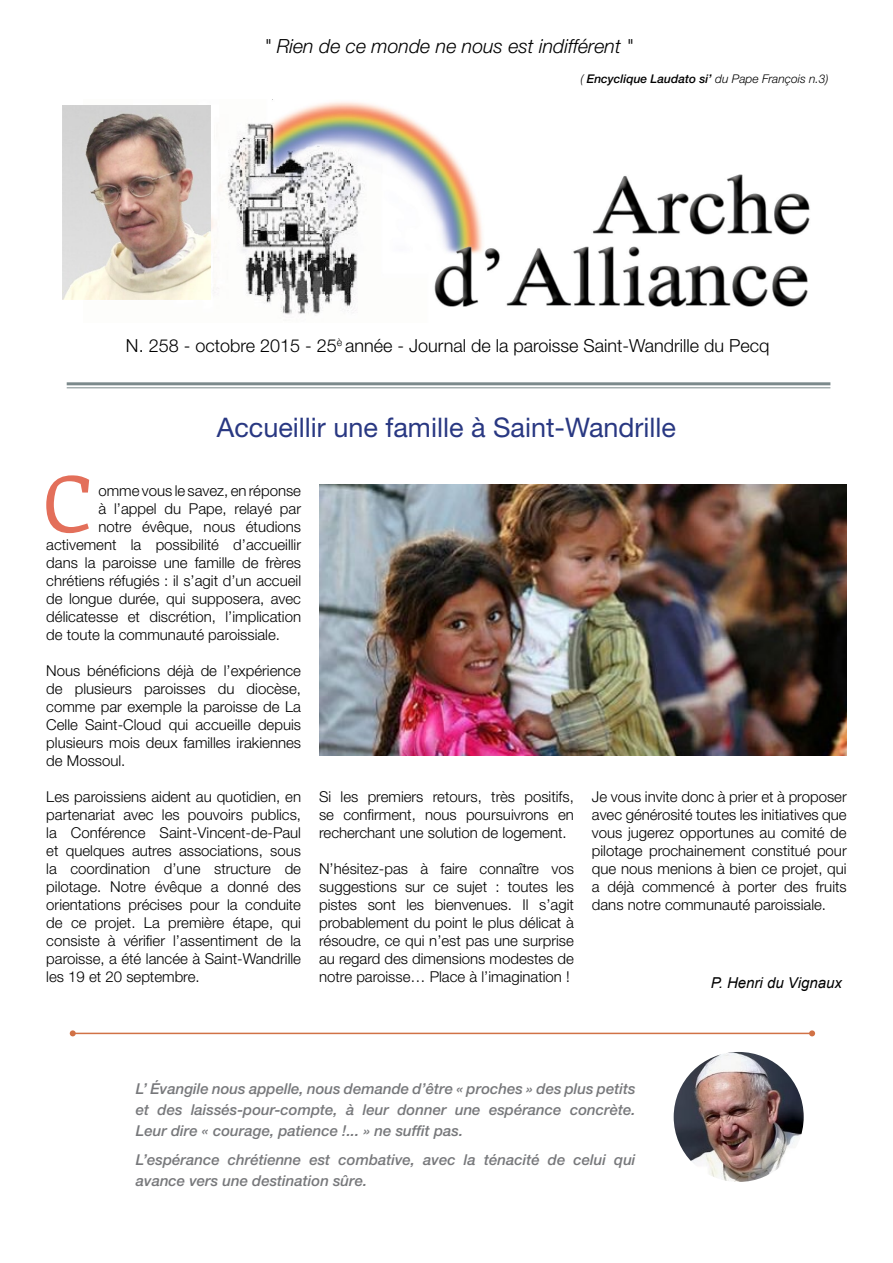
<style>
.page{position:relative;width:893px;height:1263px;background:#fff}
.page>*{position:absolute;margin:0;border:0;box-sizing:border-box;transform-origin:0 0}
.t1{font:78px "Enriqueta";color:#e36f5a}
.t2{font:27px "Helvetica Neue LT Std";color:#293882}
.t3{font:italic 300 19.5px "Helvetica Neue LT Std";color:#000}
.t4{font:300 18px "Helvetica Neue LT Std";color:#000}
.t5{font:300 15px/18px "Helvetica Neue LT Std";color:#000;text-align:justify}
.t6{font:italic 500 15px/21px "Helvetica Neue LT Std";color:#77787b;text-align:justify}
.t7{font:italic 15px "Arial";color:#000}
.t8{font:italic 500 12px "Helvetica Neue LT Std";color:#000}
.s1{font-weight:300}
</style>
<div class="page">
<img style="left:83px;top:99px;width:727px;height:216px">
<img style="left:62px;top:105px;width:148px;height:194px">
<hr style="left:67px;top:382px;width:763px;height:3px;background:#7b898b">
<hr style="left:67px;top:387px;width:763px;height:1px;background:#7b898b">
<img style="left:319px;top:484px;width:528px;height:272px">
<img style="left:674px;top:1052px;width:130px;height:130px;border-radius:65px">
<hr style="left:73px;top:1033px;width:739px;height:1px;background:#d17246">
<svg style="left:70px;top:1030px;width:6px;height:6px"></svg>
<svg style="left:809px;top:1030px;width:6px;height:6px"></svg>
<h3 class="t3" style="left:264px;top:35px;width:371px">" Rien de ce monde ne nous est indifférent "</h3>
<p class="t8" style="left:580px;top:72px;width:250px"><span class="s1">(</span> Encyclique Laudato si’ <span class="s1">du Pape François n.3)</span></p>
<p class="t4" style="left:126px;top:335px;width:645px">N. 258 - octobre 2015 - 25<sup>è</sup> année - Journal de la paroisse Saint-Wandrille du Pecq</p>
<h2 class="t2" style="left:217px;top:411px;width:461px">Accueillir une famille à Saint-Wandrille</h2>
<h1 class="t1" style="left:43px;top:449px;width:51px">C</h1>
<p class="t5" style="left:98px;top:482px;width:204px">omme vous le savez, en réponse</p>
<p class="t5" style="left:98px;top:500px;width:204px">à l’appel du Pape, relayé par</p>
<p class="t5" style="left:98px;top:518px;width:204px">notre évêque, nous étudions</p>
<p class="t5" style="left:46px;top:536px;width:256px">activement la possibilité d’accueillir</p>
<p class="t5" style="left:46px;top:554px;width:256px">dans la paroisse une famille de frères</p>
<p class="t5" style="left:46px;top:572px;width:256px">chrétiens réfugiés : il s’agit d’un accueil</p>
<p class="t5" style="left:46px;top:590px;width:256px">de longue durée, qui supposera, avec</p>
<p class="t5" style="left:46px;top:608px;width:256px">délicatesse et discrétion, l’implication</p>
<p class="t5" style="left:46px;top:626px;width:235px">de toute la communauté paroissiale.</p>
<p class="t5" style="left:46px;top:662px;width:256px">Nous bénéficions déjà de l’expérience de plusieurs paroisses du diocèse, comme par exemple la paroisse de La Celle Saint-Cloud qui accueille depuis plusieurs mois deux familles irakiennes de Mossoul.</p>
<p class="t5" style="left:46px;top:788px;width:256px">Les paroissiens aident au quotidien, en partenariat avec les pouvoirs publics, la Conférence Saint-Vincent-de-Paul et quelques autres associations, sous la coordination d’une structure de pilotage. Notre évêque a donné des orientations précises pour la conduite de ce projet. La première étape, qui consiste à vérifier l’assentiment de la paroisse, a été lancée à Saint-Wandrille les 19 et 20 septembre.</p>
<p class="t5" style="left:319px;top:788px;width:256px">Si les premiers retours, très positifs, se confirment, nous poursuivrons en recherchant une solution de logement.</p>
<p class="t5" style="left:319px;top:860px;width:256px">N’hésitez-pas à faire connaître vos suggestions sur ce sujet : toutes les pistes sont les bienvenues. Il s’agit probablement du point le plus délicat à résoudre, ce qui n’est pas une surprise au regard des dimensions modestes de notre paroisse… Place à l’imagination !</p>
<p class="t5" style="left:592px;top:788px;width:256px">Je vous invite donc à prier et à proposer avec générosité toutes les initiatives que vous jugerez opportunes au comité de pilotage prochainement constitué pour que nous menions à bien ce projet, qui a déjà commencé à porter des fruits dans notre communauté paroissiale.</p>
<p class="t7" style="left:711px;top:973px;width:133px">P. Henri du Vignaux</p>
<p class="t6" style="left:136px;top:1078px;width:501px">L’ Évangile nous appelle, nous demande d’être « proches » des plus petits et des laissés-pour-compte, à leur donner une espérance concrète.<br>Leur dire « courage, patience !... » ne suffit pas.</p>
<p class="t6" style="left:136px;top:1149px;width:501px">L’espérance chrétienne est combative, avec la ténacité de celui qui avance vers une destination sûre.</p>
</div>
